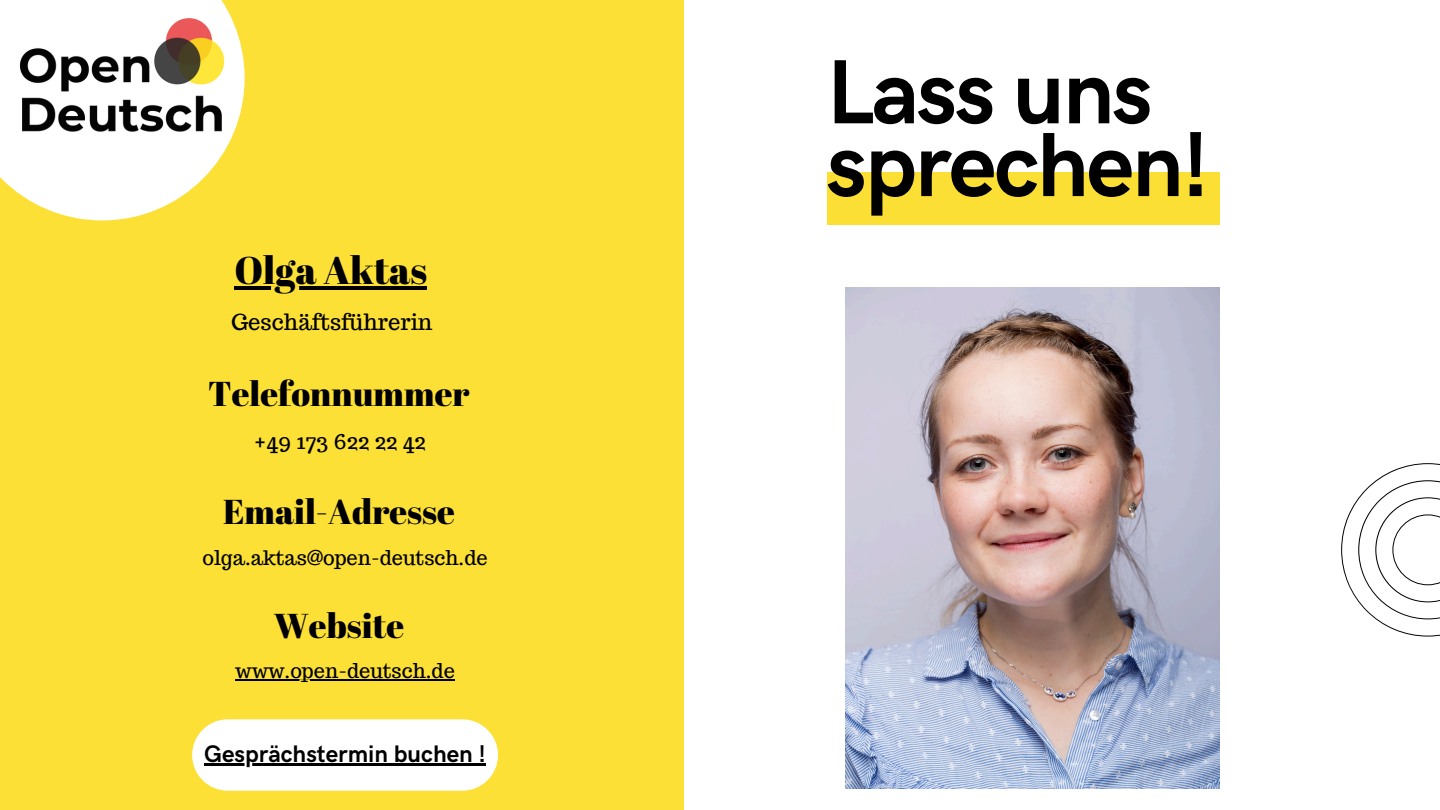
<style>
.page{position:relative;width:1440px;height:810px;background:#fff}
.page>*{position:absolute;margin:0;border:0;box-sizing:border-box;transform-origin:0 0}
.t1{font:700 91.4px/72.8px "HK Grotesk";letter-spacing:-.025em;color:#000}
.t2{font:38.5px "Abril Fatface";color:#000}
.t3{font:34.5px "Abril Fatface";color:#000}
.t4{font:700 24px "HK Grotesk";color:#000}
.t5{font:22px "Trocchi";color:#000}
.t6{font:20px "Trocchi";color:#000}
</style>
<div class="page">
<div style="left:0;top:0;width:684px;height:810px;background:#fde035"></div>
<img style="left:845px;top:288px;width:375px;height:501px">
<div style="left:827px;top:172px;width:393px;height:52px;background:#fcdf35"></div>
<svg style="left:0;top:0;width:245px;height:220px;fill:#fff"></svg>
<img style="left:19px;top:19px;width:206px;height:124px">
<svg style="left:1341px;top:463px;width:99px;height:174px"></svg>
<div style="left:192px;top:719px;width:306px;height:72px;background:#fff;border-radius:36px"></div>
<svg style="left:234px;top:286px;width:193px;height:4px"></svg>
<hr style="left:235px;top:680px;width:220px;height:1px;background:#000">
<hr style="left:204px;top:763px;width:282px;height:3px;background:#000">
<h2 class="t2" style="left:234px;top:243px;width:194px">Olga Aktas</h2>
<h6 class="t5" style="left:231px;top:308px;width:203px">Geschäftsführerin</h6>
<h3 class="t3" style="left:208px;top:370px;width:263px">Telefonnummer</h3>
<h6 class="t5" style="left:254px;top:426px;width:173px">+49 173 622 22 42</h6>
<h3 class="t3" style="left:223px;top:488px;width:233px">Email-Adresse</h3>
<p class="t6" style="left:202px;top:544px;width:287px">olga.aktas@open-deutsch.de</p>
<h3 class="t3" style="left:274px;top:601px;width:132px">Website</h3>
<p class="t6" style="left:235px;top:658px;width:221px">www.open-deutsch.de</p>
<p class="t4" style="left:204px;top:740px;width:283px">Gesprächstermin buchen !</p>
<p class="t1" style="left:827px;top:59px;width:385px">Lass uns sprechen!</p>
</div>
